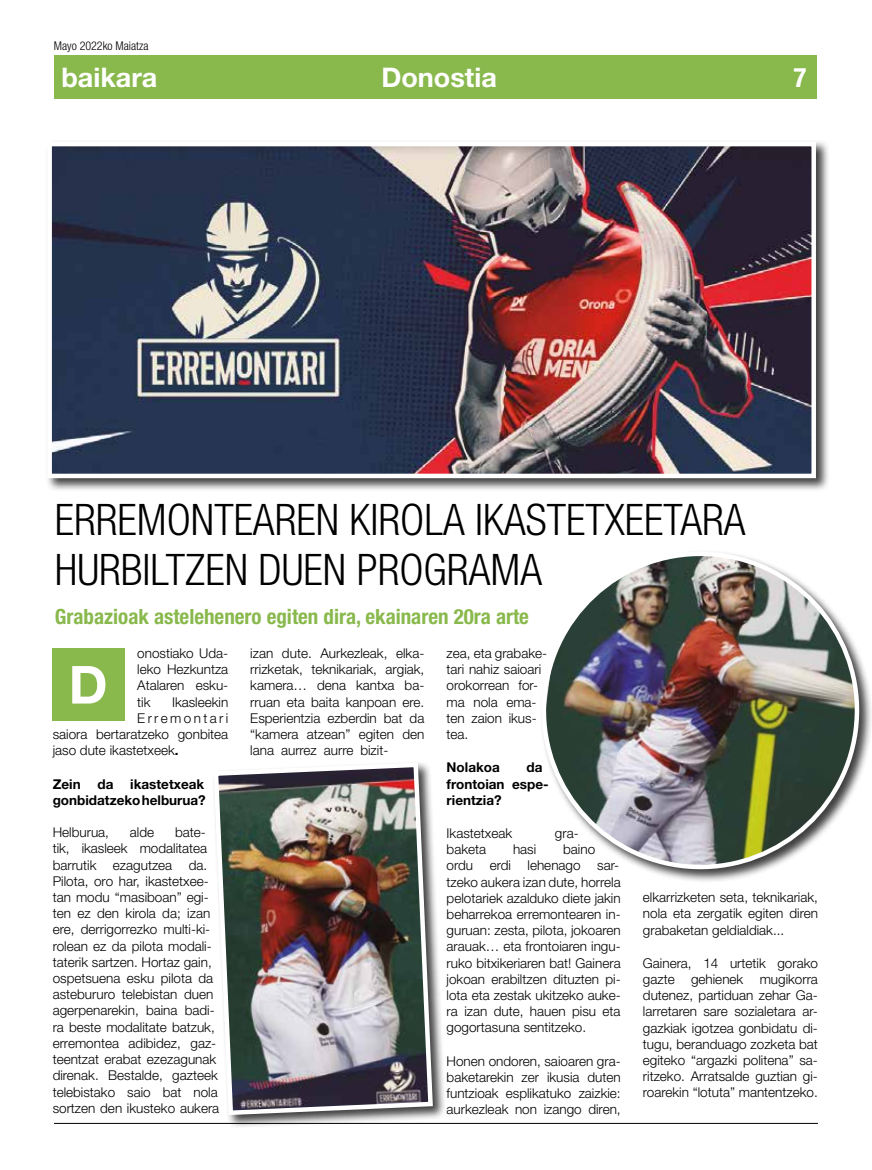
<style>
.page{position:relative;width:872px;height:1170px;background:#fff}
.page>*{position:absolute;margin:0;border:0;box-sizing:border-box;transform-origin:0 0}
.t1{font:700 52.5px "Helvetica Neue LT Std";color:#fff}
.t2{font:300 condensed 43.5px/49.5px "Helvetica Neue LT Std";color:#000}
.t3{font:700 27px "Helvetica Neue LT Std";color:#fff}
.t4{font:700 condensed 27px "Helvetica Neue LT Std";color:#fff}
.t5{font:700 condensed 21px "Helvetica Neue LT Std";color:#89b94d}
.t6{font:300 13.5px/16.2px "Helvetica Neue LT Std";color:#000;text-align:justify}
.t7{font:700 13.5px/16.2px "Helvetica Neue LT Std";color:#000}
.t8{font:300 13.5px "Helvetica Neue LT Std";letter-spacing:.18em;color:#000}
.t9{font:300 condensed 12px "Helvetica Neue LT Std";color:#000}
.s1{font-weight:700}
</style>
<div class="page">
<div style="left:55px;top:55px;width:762px;height:44px;background:#89b94d"></div>
<hr style="left:54px;top:1122px;width:764px;height:1px;background:#000">
<div style="left:45px;top:140px;width:785px;height:352px;background:#000;opacity:.75"></div>
<img style="left:52px;top:147px;width:759px;height:326px">
<div style="left:47px;top:142px;width:769px;height:336px;border:4px solid #fff"></div>
<div style="left:52px;top:648px;width:72px;height:73px;background:#89b94d"></div>
<div style="left:539px;top:549px;width:333px;height:334px;background:#000;opacity:.75"></div>
<img style="left:539px;top:549px;width:333px;height:327px">
<div style="left:212px;top:760px;width:235px;height:368px;background:#000;opacity:.75"></div>
<img style="left:212px;top:760px;width:223px;height:357px">
<p class="t9" style="left:54px;top:39px;width:96px">Mayo 2022ko Maiatza</p>
<h3 class="t3" style="left:61px;top:60px;width:97px">baikara</h3>
<h3 class="t3" style="left:381px;top:60px;width:117px">Donostia</h3>
<h3 class="t4" style="left:793px;top:61px;width:14px">7</h3>
<h2 class="t2" style="left:55px;top:495px;width:692px">ERREMONTEAREN KIROLA IKASTETXEETARA<br>HURBILTZEN DUEN PROGRAMA</h2>
<h3 class="t5" style="left:55px;top:604px;width:475px">Grabazioak astelehenero egiten dira, ekainaren 20ra arte</h3>
<p class="t6" style="left:137px;top:644px;width:93px">onostiako Uda&shy;leko Hezkuntza Atalaren esku&shy;tik</p>
<p class="t6" style="left:250px;top:644px;width:176px">izan dute. Aurkezleak, elka&shy;rrizketak, teknikariak, argiak, kamera… dena kantxa ba&shy;rruan eta baita kanpoan ere.<br>Esperientzia ezberdin bat da “kamera atzean” egiten den lana aurrez aurre bizit-</p>
<p class="t6" style="left:446px;top:644px;width:102px;text-align:left">zea, eta grabake&shy;tari nahiz saioari orokorrean for&shy;ma nola ema&shy;ten zaion ikus&shy;tea.</p>
<p class="t7" style="left:446px;top:759px;width:55px">Nolakoa</p>
<h1 class="t1" style="left:69px;top:652px;width:40px">D</h1>
<p class="t6" style="left:172px;top:693px;width:58px">Ikasleekin</p>
<p class="t8" style="left:137px;top:709px;width:93px">Erremontari</p>
<p class="t6" style="left:53px;top:725px;width:177px">saiora bertaratzeko gonbitea</p>
<p class="t6" style="left:53px;top:742px;width:127px">jaso dute ikastetxeek<span class="s1">.</span></p>
<p class="t7" style="left:53px;top:775px;width:155px">Zein da ikastetxeak gonbidatzeko helburua?</p>
<p class="t6" style="left:53px;top:823px;width:58px">Helburua,</p>
<p class="t6" style="left:130px;top:823px;width:26px">alde</p>
<p class="t7" style="left:446px;top:759px;width:104px;text-indent:80px">da frontoian espe&shy;rientzia?</p>
<p class="t6" style="left:446px;top:824px;width:67px">Ikastetxeak</p>
<p class="t6" style="left:555px;top:824px;width:25px">gra-</p>
<p class="t6" style="left:446px;top:840px;width:41px">baketa</p>
<p class="t6" style="left:513px;top:840px;width:25px">hasi</p>
<p class="t6" style="left:53px;top:823px;width:168px;text-align:left;text-indent:122px">bate&shy;tik, ikasleek modalitatea barrutik ezagutzea da.<br>Pilota, oro har, ikastetxee&shy;tan modu “masiboan” egi&shy;ten ez den kirola da; izan ere, derrigorrezko multi-ki&shy;rolean ez da pilota modali&shy;taterik sartzen. Hortaz gain, ospetsuena esku pilota da astebururo telebistan duen agerpenarekin, baina badi&shy;ra beste modalitate batzuk, erremontea adibidez, gaz&shy;teentzat erabat ezezagunak direnak. Bestalde, gazteek telebistako saio bat nola sortzen den ikusteko aukera</p>
<p class="t6" style="left:446px;top:840px;width:176px;text-align:left;text-indent:116px">baino ordu erdi lehenago sar&shy;tzeko aukera izan dute, horrela pelotariek azalduko diete jakin beharrekoa erremontearen in&shy;guruan: zesta, pilota, jokoaren arauak… eta frontoiaren ingu&shy;ruko bitxikeriaren bat! Gainera jokoan erabiltzen dituzten pi&shy;lota eta zestak ukitzeko auke&shy;ra izan dute, hauen pisu eta gogortasuna sentitzeko.</p>
<p class="t6" style="left:446px;top:1052px;width:176px">Honen ondoren, saioaren gra&shy;baketarekin zer ikusia duten funtzioak esplikatuko zaizkie: aurkezleak non izango diren,</p>
<p class="t6" style="left:643px;top:888px;width:176px">elkarrizketen seta, teknikariak, nola eta zergatik egiten diren grabaketan geldialdiak...</p>
<p class="t6" style="left:643px;top:954px;width:176px">Gainera, 14 urtetik gorako gazte gehienek mugikorra dutenez, partiduan zehar Ga&shy;larretaren sare sozialetara ar&shy;gazkiak igotzea gonbidatu di&shy;tugu, beranduago zozketa bat egiteko “argazki politena” sa&shy;ritzeko. Arratsalde guztian gi&shy;roarekin “lotuta” mantentzeko.</p>
</div>
